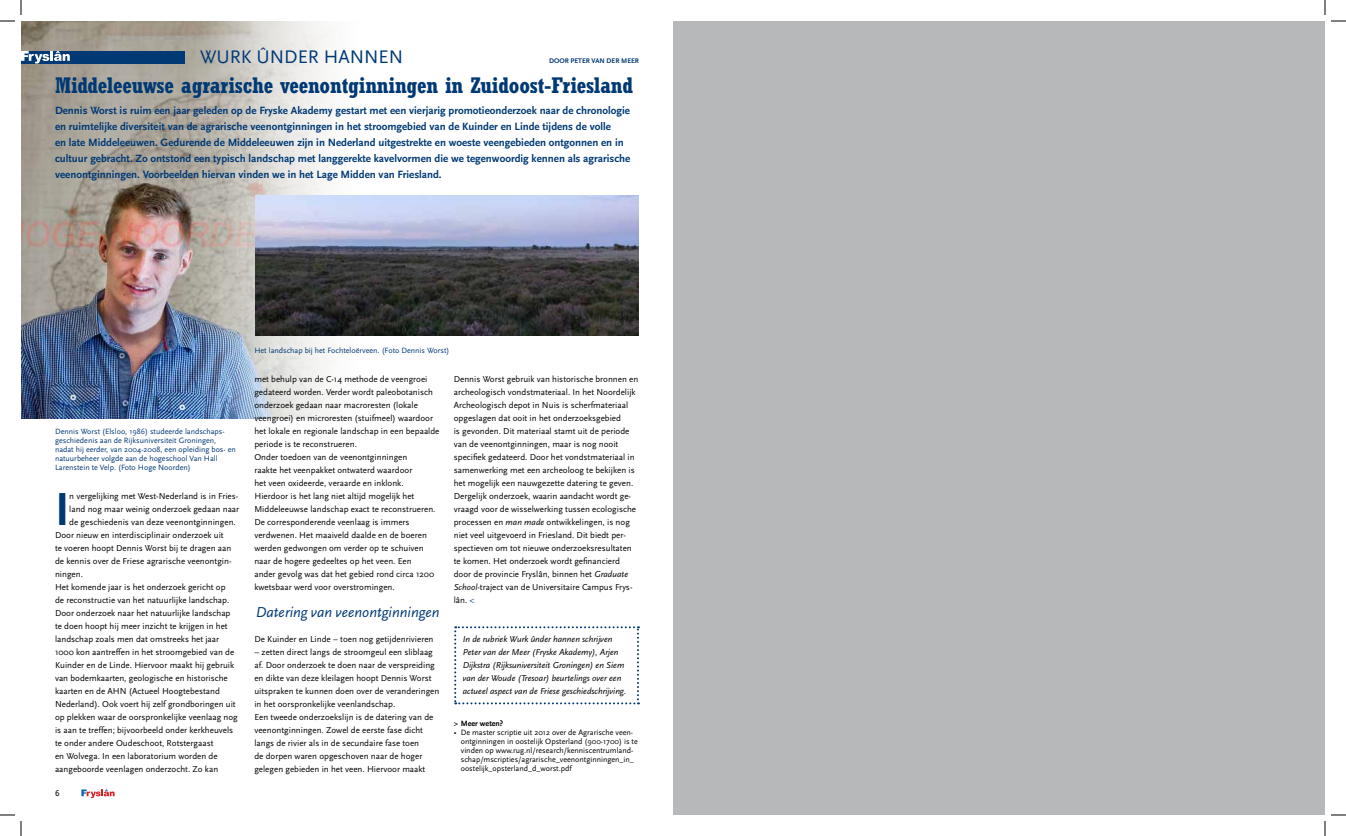
<style>
.page{position:relative;width:1346px;height:836px;background:#fff}
.page>*{position:absolute;margin:0;border:0;box-sizing:border-box;transform-origin:0 0}
.t1{font:700 48.4px "Scala Sans";color:#003974}
.t2{font:700 condensed 22.2px "Rockwell";letter-spacing:-.01em;color:#003974}
.t3{font:19px "Scala Sans";color:#003974}
.t4{font:italic 15px "Scala Sans";color:#003974}
.t5{font:700 11px/16px "Scala Sans";color:#003974}
.t6{font:9px/13px "Scala Sans";color:#000}
.t7{font:italic 9px/13px "Scala Sans";color:#000}
.t8{font:9px "Scala Sans Caps";color:#000}
.t9{font:8px/9px "Scala Sans";color:#003974}
.t10{font:8px/9px "Scala Sans";color:#000}
.t11{font:700 8px "Scala Sans";color:#000}
.t12{font:700 7px "Scala Sans";color:#003974}
.s1{font-style:italic}
.s2{color:#003974}
</style>
<div class="page">
<img style="left:21px;top:21px;width:311px;height:397px">
<svg style="left:81px;top:789px;width:34px;height:9px"></svg>
<div style="left:21px;top:51px;width:163px;height:13px;background:#003974"></div>
<svg style="left:21px;top:51px;width:49px;height:13px"></svg>
<svg style="left:454px;top:626px;width:185px;height:78px"></svg>
<img style="left:256px;top:195px;width:383px;height:141px">
<div style="left:673px;top:21px;width:652px;height:794px;background:#b6b8ba"></div>
<svg style="left:0;top:0;width:22px;height:22px"></svg>
<svg style="left:0;top:814px;width:22px;height:22px"></svg>
<svg style="left:1324px;top:0;width:22px;height:22px"></svg>
<svg style="left:1324px;top:814px;width:22px;height:22px"></svg>
<h3 class="t3" style="left:200px;top:47px;width:205px">WURK ÛNDER HANNEN</h3>
<p class="t12" style="left:549px;top:57px;width:91px">DOOR PETER VAN DER MEER</p>
<h2 class="t2" style="left:55px;top:72px;width:580px">Middeleeuwse agrarische veenontginningen in Zuidoost-Friesland</h2>
<p class="t5" style="left:55px;top:103px;width:577px">Dennis Worst is ruim een jaar geleden op de Fryske Akademy gestart met een vierjarig promotieonderzoek naar de chronologie en ruimtelijke diversiteit van de agrarische veenontginningen in het stroomgebied van de Kuinder en Linde tijdens de volle<br>en late Middeleeuwen. Gedurende de Middeleeuwen zijn in Nederland uitgestrekte en woeste veengebieden ontgonnen en in cultuur gebracht. Zo ontstond een typisch landschap met langgerekte kavelvormen die we tegenwoordig kennen als agrarische veenontginningen. Voorbeelden hiervan vinden we in het Lage Midden van Friesland.</p>
<p class="t9" style="left:55px;top:427px;width:182px">Dennis Worst (Elsloo, 1986) studeerde landschaps&shy;geschiedenis aan de Rijksuniversiteit Groningen, nadat hij eerder, van 2004-2008, een opleiding bos- en natuurbeheer volgde aan de hogeschool Van Hall Larenstein te Velp. (Foto Hoge Noorden)</p>
<h1 class="t1" style="left:55px;top:483px;width:16px">I</h1>
<p class="t6" style="left:69px;top:490px;width:171px">n vergelijking met West-Nederland is in Fries-</p>
<p class="t6" style="left:69px;top:503px;width:171px">land nog maar weinig onderzoek gedaan naar</p>
<p class="t6" style="left:69px;top:516px;width:168px">de geschiedenis van deze veenontginningen.</p>
<p class="t6" style="left:55px;top:529px;width:170px">Door nieuw en interdisciplinair onderzoek uit</p>
<p class="t6" style="left:55px;top:542px;width:178px">te voeren hoopt Dennis Worst bij te dragen aan</p>
<p class="t6" style="left:55px;top:555px;width:178px">de kennis over de Friese agrarische veenontgin-</p>
<p class="t6" style="left:55px;top:568px;width:29px">ningen.</p>
<p class="t6" style="left:55px;top:581px;width:172px">Het komende jaar is het onderzoek gericht op</p>
<p class="t6" style="left:55px;top:594px;width:176px">de reconstructie van het natuurlijke landschap.</p>
<p class="t6" style="left:55px;top:607px;width:177px">Door onderzoek naar het natuurlijke landschap</p>
<p class="t6" style="left:55px;top:620px;width:174px">te doen hoopt hij meer inzicht te krijgen in het</p>
<p class="t6" style="left:55px;top:633px;width:166px">landschap zoals men dat omstreeks het jaar</p>
<p class="t6" style="left:55px;top:646px;width:181px">1000 kon aantreffen in het stroomgebied van de</p>
<p class="t6" style="left:55px;top:659px;width:181px">Kuinder en de Linde. Hiervoor maakt hij gebruik</p>
<p class="t6" style="left:55px;top:672px;width:174px">van bodemkaarten, geologische en historische</p>
<p class="t6" style="left:55px;top:685px;width:166px">kaarten en de AHN (Actueel Hoogtebestand</p>
<p class="t6" style="left:55px;top:698px;width:182px">Nederland). Ook voert hij zelf grondboringen uit</p>
<p class="t6" style="left:55px;top:711px;width:184px">op plekken waar de oorspronkelijke veenlaag nog</p>
<p class="t6" style="left:55px;top:724px;width:180px">is aan te treffen; bijvoorbeeld onder kerkheuvels</p>
<p class="t6" style="left:55px;top:737px;width:160px">te onder andere Oudeschoot, Rotstergaast</p>
<p class="t6" style="left:55px;top:750px;width:164px">en Wolvega. In een laboratorium worden de</p>
<p class="t6" style="left:55px;top:763px;width:165px">aangeboorde veenlagen onderzocht. Zo kan</p>
<p class="t8" style="left:55px;top:788px;width:6px">6</p>
<p class="t9" style="left:254px;top:345px;width:197px">Het landschap bij het Fochteloërveen. (Foto Dennis Worst)</p>
<p class="t6" style="left:254px;top:373px;width:187px">met behulp van de C-14 methode de veengroei gedateerd worden. Verder wordt paleobotanisch onderzoek gedaan naar macroresten (lokale veengroei) en microresten (stuifmeel) waardoor het lokale en regionale landschap in een bepaalde periode is te reconstrueren.<br>Onder toedoen van de veenontginningen<br>raakte het veenpakket ontwaterd waardoor<br>het veen oxideerde, veraarde en inklonk.<br>Hierdoor is het lang niet altijd mogelijk het Middeleeuwse landschap exact te reconstrueren.<br>De corresponderende veenlaag is immers verdwenen. Het maaiveld daalde en de boeren werden gedwongen om verder op te schuiven naar de hogere gedeeltes op het veen. Een<br>ander gevolg was dat het gebied rond circa 1200 kwetsbaar werd voor overstromingen.</p>
<h3 class="t4" style="left:256px;top:604px;width:185px">Datering van veenontginningen</h3>
<p class="t6" style="left:254px;top:633px;width:181px">De Kuinder en Linde – toen nog getijdenrivieren</p>
<p class="t6" style="left:254px;top:646px;width:187px">– zetten direct langs de stroomgeul een sliblaag af. Door onderzoek te doen naar de verspreiding en dikte van deze kleilagen hoopt Dennis Worst uitspraken te kunnen doen over de veranderingen in het oorspronkelijke veenlandschap.<br>Een tweede onderzoekslijn is de datering van de veenontginningen. Zowel de eerste fase dicht langs de rivier als in de secundaire fase toen<br>de dorpen waren opgeschoven naar de hoger gelegen gebieden in het veen. Hiervoor maakt</p>
<p class="t6" style="left:454px;top:373px;width:186px">Dennis Worst gebruik van historische bronnen en archeologisch vondstmateriaal. In het Noordelijk Archeologisch depot in Nuis is scherfmateriaal opgeslagen dat ooit in het onderzoeksgebied<br>is gevonden. Dit materiaal stamt uit de periode van de veenontginningen, maar is nog nooit specifiek gedateerd. Door het vondstmateriaal in samenwerking met een archeoloog te bekijken is het mogelijk een nauwgezette datering te geven.<br>Dergelijk onderzoek, waarin aandacht wordt ge&shy;vraagd voor de wisselwerking tussen ecologische processen en <span class="s1">man made</span> ontwikkelingen, is nog niet veel uitgevoerd in Friesland. Dit biedt per&shy;spectieven om tot nieuwe onderzoeksresultaten te komen. Het onderzoek wordt gefinancierd door de provincie Fryslân, binnen het <span class="s1">Graduate School</span>-traject van de Universitaire Campus Frys&shy;lân. <span class="s2">&lt;</span></p>
<p class="t7" style="left:463px;top:633px;width:165px">In de rubriek Wurk ûnder hannen schrijven Peter van der Meer (Fryske Akademy), Arjen Dijkstra (Rijksuniversiteit Groningen) en Siem van der Woude (Tresoar) beurtelings over een actueel aspect van de Friese geschiedschrijving.</p>
<p class="t11" style="left:454px;top:719px;width:51px">&gt; Meer weten?</p>
<p class="t10" style="left:461px;top:728px;width:179px;text-indent:-7px">• De master scriptie uit 2012 over de Agrarische veen&shy;ontginningen in oostelijk Opsterland (900-1700) is te vinden op www.rug.nl/research/kenniscentrumland&shy;schap/mscripties/agrarische_veenontginningen_in_ oostelijk_opsterland_d_worst.pdf</p>
</div>
